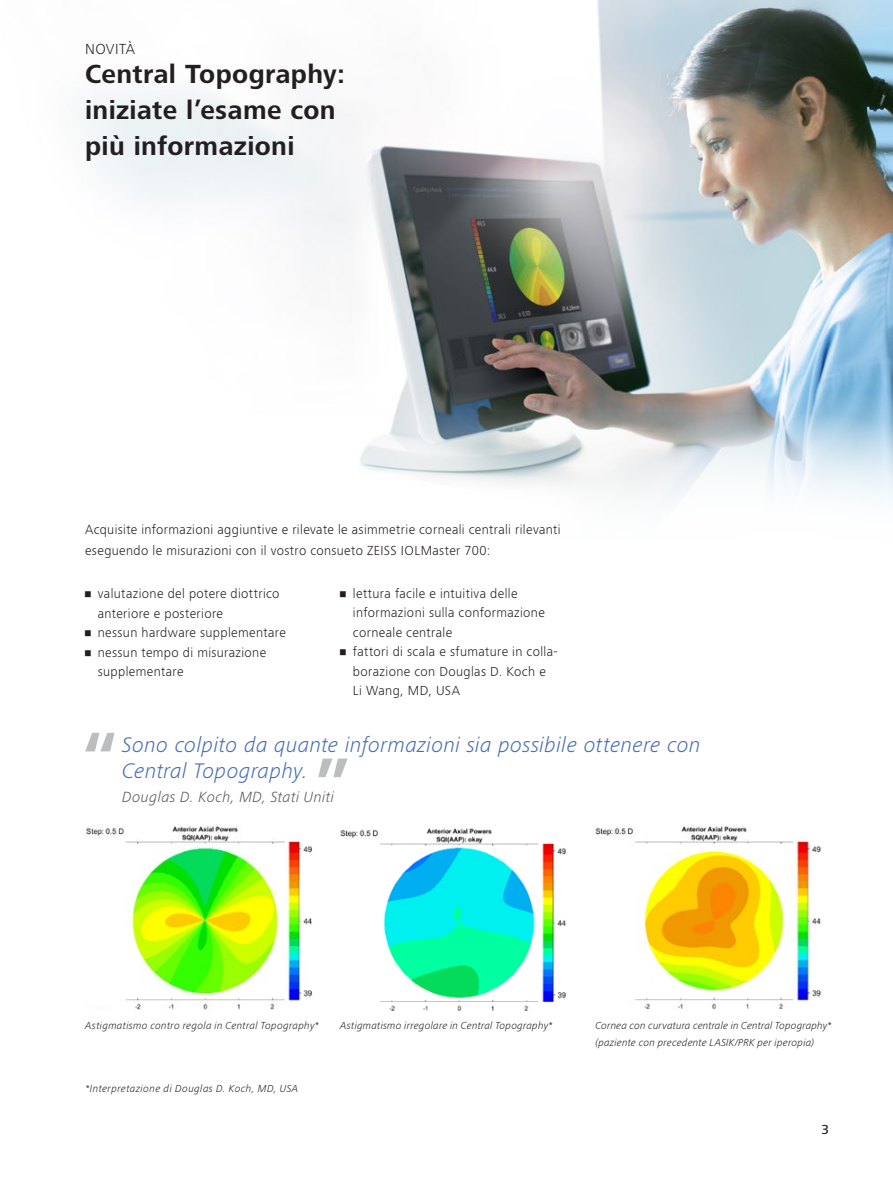
<style>
.page{position:relative;width:893px;height:1178px;background:#fff}
.page>*{position:absolute;margin:0;border:0;box-sizing:border-box;transform-origin:0 0}
.t1{font:700 27px/36px "ZEISS Frutiger Next W1 G";letter-spacing:.015em;color:#231f20}
.t2{font:italic 300 21.75px/26.1px "ZEISS Frutiger Next W1 G";letter-spacing:.015em;color:#486fb6}
.t3{font:italic 300 15.15px "ZEISS Frutiger Next W1 G";letter-spacing:.025em;color:#57585a}
.t4{font:300 15px "ZEISS Frutiger Next W1 G";letter-spacing:.03em;color:#231f20}
.t5{font:300 13.5px/19.5px "ZEISS Frutiger Next W1 G";letter-spacing:.025em;color:#231f20}
.t6{font:500 13.5px "ZEISS Frutiger Next W1 G";color:#231f20}
.t7{font:italic 300 10.5px/16.5px "ZEISS Frutiger Next W1 G";letter-spacing:.02em;color:#231f20}
.t8{font:italic 300 10.5px "ZEISS Frutiger Next W1 G";letter-spacing:.04em;color:#231f20}
</style>
<div class="page">
<img style="left:84px;top:0;width:809px;height:391px">
<svg style="left:360px;top:391px;width:533px;height:90px"></svg>
<svg style="left:486px;top:412px;width:407px;height:89px"></svg>
<img style="left:86px;top:826px;width:226px;height:184px">
<img style="left:340px;top:828px;width:227px;height:182px">
<img style="left:595px;top:825px;width:227px;height:184px">
<svg style="left:85px;top:733px;width:29px;height:18px"></svg>
<svg style="left:318px;top:758px;width:30px;height:19px"></svg>
<p class="t4" style="left:85px;top:39px;width:52px">NOVITÀ</p>
<h1 class="t1" style="left:85px;top:55px;width:261px">Central Topography: iniziate l’esame con più informazioni</h1>
<p class="t5" style="left:85px;top:518px;width:477px;line-height:21.1px">Acquisite informazioni aggiuntive e rilevate le asimmetrie corneali centrali rilevanti eseguendo le misurazioni con il vostro consueto ZEISS IOLMaster 700:</p>
<p class="t5" style="left:98px;top:583px;width:183px;text-indent:-13px">• valutazione del potere diottrico anteriore e posteriore</p>
<p class="t5" style="left:85px;top:622px;width:202px">• nessun hardware supplementare</p>
<p class="t5" style="left:98px;top:642px;width:170px;text-indent:-13px">• nessun tempo di misurazione supplementare</p>
<p class="t5" style="left:353px;top:583px;width:193px;text-indent:-13px">• lettura facile e intuitiva delle informazioni sulla conformazione corneale centrale</p>
<p class="t5" style="left:353px;top:641px;width:206px;text-indent:-13px">• fattori di scala e sfumature in colla&shy;borazione con Douglas D. Koch e<br>Li Wang, MD, USA</p>
<h2 class="t2" style="left:122px;top:731px;width:580px">Sono colpito da quante informazioni sia possibile ottenere con<br>Central Topography.</h2>
<p class="t3" style="left:122px;top:786px;width:214px">Douglas D. Koch, MD, Stati Uniti</p>
<p class="t7" style="left:85px;top:1017px;width:235px">Astigmatismo contro regola in Central Topography*</p>
<p class="t7" style="left:340px;top:1017px;width:214px">Astigmatismo irregolare in Central Topography*</p>
<p class="t8" style="left:85px;top:1081px;width:214px">*Interpretazione di Douglas D. Koch, MD, USA</p>
<p class="t7" style="left:595px;top:1017px;width:238px">Cornea con curvatura centrale in Central Topography* (paziente con precedente LASIK/PRK per iperopia)</p>
<p class="t6" style="left:822px;top:1120px;width:9px">3</p>
</div>
